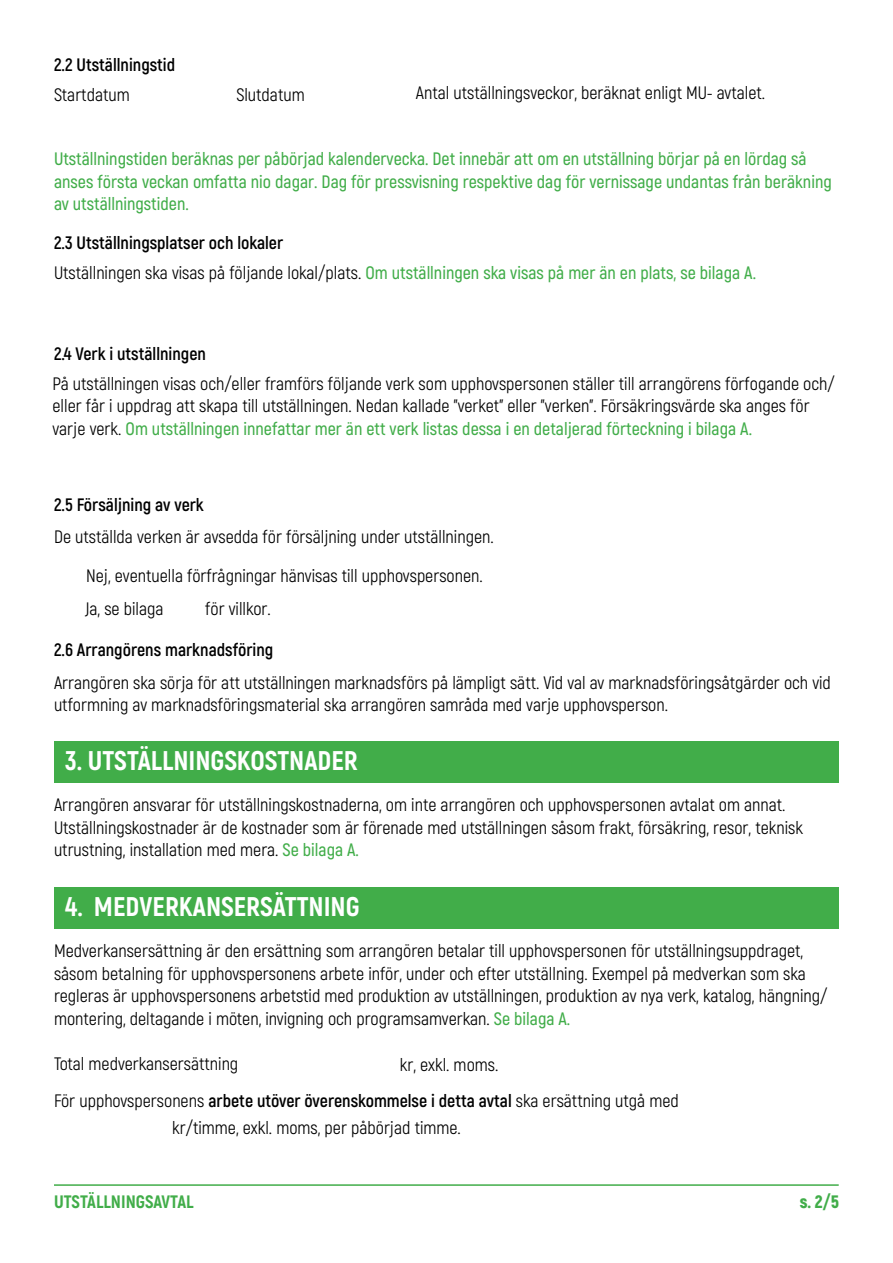
<style>
.page{position:relative;width:893px;height:1263px;background:#fff}
.page>*{position:absolute;margin:0;border:0;box-sizing:border-box;transform-origin:0 0}
.t1{font:800 27px "Akrobat";color:#fff}
.t2{font:18px/22.5px "Akrobat";color:#000}
.t3{font:600 18px/22.5px "Akrobat";color:#41ad49}
.t4{font:700 18px "Akrobat";color:#000}
.t5{font:800 18px "Akrobat";color:#41ad49}
.t6{font:900 18px "Akrobat";color:#41ad49}
.s1{font-weight:700;color:#000}
.s2{font-weight:400;color:#000}
.s3{font-weight:600;color:#41ad49}
.s4{font-weight:700}
</style>
<div class="page">
<hr style="left:54px;top:1184px;width:785px;height:2px;background:#41ad49">
<div style="left:54px;top:741px;width:785px;height:41px;background:#41ad49"></div>
<div style="left:54px;top:887px;width:785px;height:41px;background:#41ad49"></div>
<p class="t4" style="left:54px;top:53px;width:123px">2.2 Utställningstid</p>
<p class="t2" style="left:54px;top:84px;width:77px">Startdatum</p>
<p class="t2" style="left:236px;top:84px;width:70px">Slutdatum</p>
<p class="t2" style="left:416px;top:82px;width:351px">Antal utställningsveckor, beräknat enligt MU- avtalet.</p>
<p class="t3" style="left:54px;top:148px;width:779px">Utställningstiden beräknas per påbörjad kalendervecka. Det innebär att om en utställning börjar på en lördag så anses första veckan omfatta nio dagar. Dag för pressvisning respektive dag för vernissage undantas från beräkning av utställningstiden.</p>
<p class="t3" style="left:54px;top:227px;width:703px;line-height:30.6px"><span class="s1">2.3 Utställningsplatser och lokaler<br></span><span class="s2">Utställningen ska visas på följande lokal/plats.</span> Om utställningen ska visas på mer än en plats, se bilaga A.</p>
<p class="t4" style="left:54px;top:343px;width:153px">2.4 Verk i utställningen</p>
<p class="t2" style="left:53px;top:372px;width:784px">På utställningen visas och/eller framförs följande verk som upphovspersonen ställer till arrangörens förfogande och/ eller får i uppdrag att skapa till utställningen. Nedan kallade ”verket” eller ”verken”. Försäkringsvärde ska anges för varje verk. <span class="s3">Om utställningen innefattar mer än ett verk listas dessa i en detaljerad förteckning i bilaga A.</span></p>
<p class="t4" style="left:54px;top:493px;width:151px">2.5 Försäljning av verk</p>
<p class="t2" style="left:54px;top:526px;width:441px">De utställda verken är avsedda för försäljning under utställningen.</p>
<p class="t2" style="left:85px;top:559px;width:399px;line-height:33.3px">Nej, eventuella förfrågningar hänvisas till upphovspersonen.<br>Ja, se bilaga</p>
<p class="t2" style="left:205px;top:597px;width:67px">för villkor.</p>
<p class="t4" style="left:54px;top:639px;width:221px">2.6 Arrangörens marknadsföring</p>
<p class="t2" style="left:54px;top:671px;width:778px">Arrangören ska sörja för att utställningen marknadsförs på lämpligt sätt. Vid val av marknadsföringsåtgärder och vid utformning av marknadsföringsmaterial ska arrangören samråda med varje upphovsperson.</p>
<h1 class="t1" style="left:65px;top:743px;width:294px">3. UTSTÄLLNINGSKOSTNADER</h1>
<p class="t2" style="left:54px;top:794px;width:751px">Arrangören ansvarar för utställningskostnaderna, om inte arrangören och upphovspersonen avtalat om annat.<br>Utställningskostnader är de kostnader som är förenade med utställningen såsom frakt, försäkring, resor, teknisk utrustning, installation med mera. <span class="s3">Se bilaga A.</span></p>
<h1 class="t1" style="left:65px;top:889px;width:296px">4. MEDVERKANSERSÄTTNING</h1>
<p class="t2" style="left:54px;top:939px;width:775px">Medverkansersättning är den ersättning som arrangören betalar till upphovspersonen för utställningsuppdraget, såsom betalning för upphovspersonens arbete inför, under och efter utställning. Exempel på medverkan som ska regleras är upphovspersonens arbetstid med produktion av utställningen, produktion av nya verk, katalog, hängning/ montering, deltagande i möten, invigning och programsamverkan. <span class="s3">Se bilaga A.</span></p>
<p class="t2" style="left:54px;top:1053px;width:186px">Total medverkansersättning</p>
<p class="t2" style="left:54px;top:1046px;width:626px;line-height:36.5px;text-indent:346px">kr, exkl. moms.<br>För upphovspersonens <span class="s4">arbete utöver överenskommelse i detta avtal</span> ska ersättning utgå med</p>
<p class="t2" style="left:172px;top:1117px;width:290px">kr/timme, exkl. moms, per påbörjad timme.</p>
<p class="t5" style="left:54px;top:1190px;width:141px">UTSTÄLLNINGSAVTAL</p>
<p class="t6" style="left:800px;top:1190px;width:41px">s. 2/5</p>
</div>
